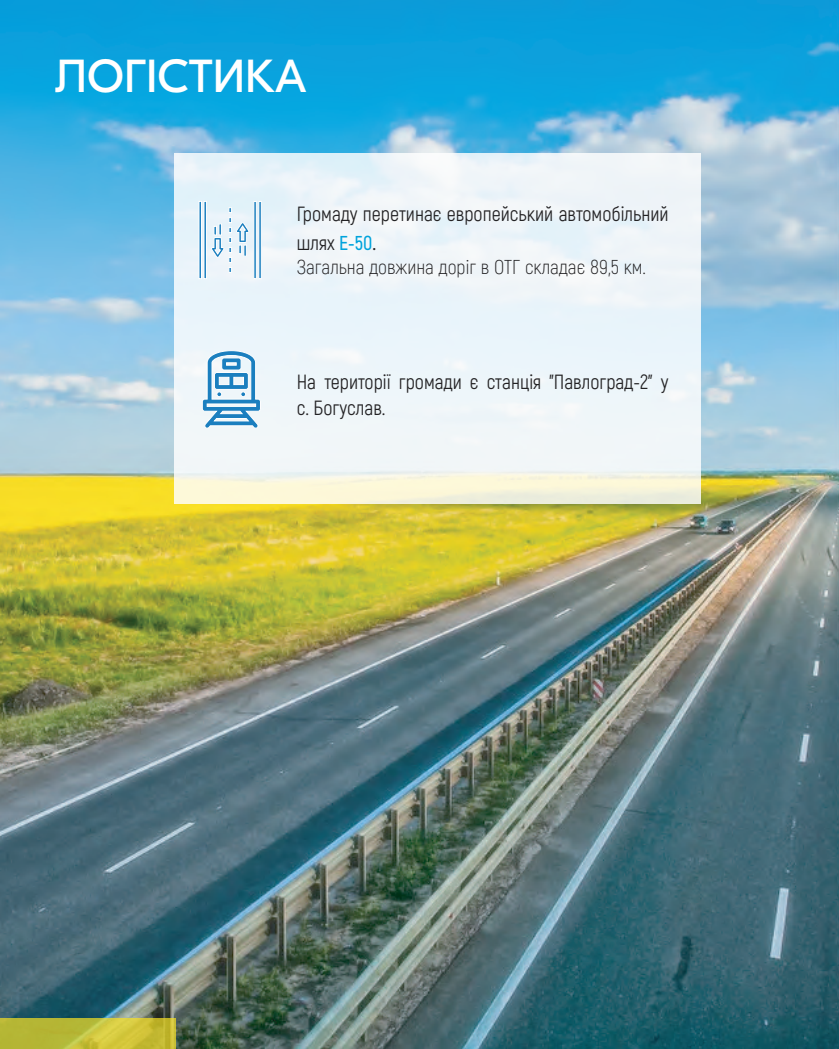
<style>
.page{position:relative;width:839px;height:1049px;background:#fff}
.page>*{position:absolute;margin:0;border:0;box-sizing:border-box;transform-origin:0 0}
.t1{font:46.25px "GT Eesti Pro Display";color:#fff}
.t2{font:20px/28.8px "Akrobat";color:#232224}
.t3{font:300 20px "Akrobat";color:#232224}
.s1{font-weight:600;color:#00a3dc}
.s2{font-weight:600}
</style>
<div class="page">
<img style="left:0;top:0;width:839px;height:1049px">
<svg style="left:174px;top:153px;width:527px;height:350px;fill:#eef5f9"></svg>
<svg style="left:0;top:1018px;width:175px;height:31px;background:#c1bc37"></svg>
<svg style="left:211px;top:207px;width:38px;height:66px"></svg>
<div style="left:204px;top:201px;width:3px;height:78px;background:#1b7fbf;border:1px solid #fff"></div>
<div style="left:199px;top:201px;width:3px;height:78px;background:#1b7fbf;border:1px solid #fff"></div>
<hr style="left:259px;top:201px;width:2px;height:78px;background:#1b7fbf">
<hr style="left:254px;top:201px;width:2px;height:78px;background:#1b7fbf">
<svg style="left:201px;top:350px;width:60px;height:80px"></svg>
<h1 class="t1" style="left:55px;top:51px;width:253px">ЛОГІСТИКА</h1>
<p class="t2" style="left:297px;top:200px;width:373px">Громаду перетинає европейський автомобільний шлях <span class="s1">Е-50</span><span class="s2">.</span></p>
<p class="t3" style="left:297px;top:255px;width:351px">Загальна довжина доріг в ОТГ складає 89,5 км.</p>
<p class="t2" style="left:297px;top:369px;width:373px;line-height:26.2px">На території громади є станція "Павлоград-2" у с. Богуслав.</p>
</div>
